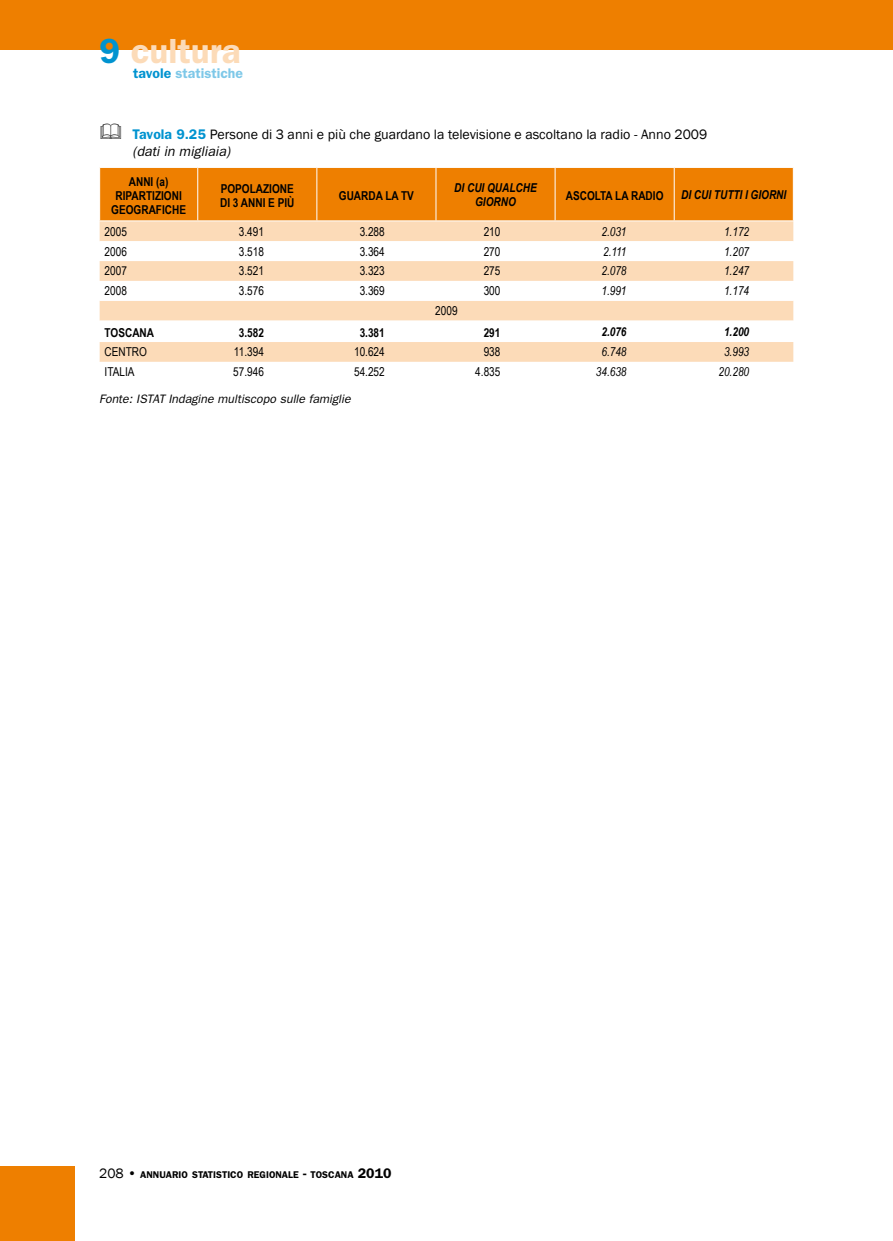
<style>
.page{position:relative;width:893px;height:1241px;background:#fff}
.page>*{position:absolute;margin:0;border:0;box-sizing:border-box;transform-origin:0 0}
.t1{font:600 35px "Franklin Gothic";color:#fcdbb8}
.t2{font:14px/17.5px "Franklin Gothic";color:#000}
.t3{font:600 14px "Franklin Gothic";color:#7ec8e8}
.t4{font:12.25px "Arial Narrow";color:#000}
.t5{font:700 12.25px/14px "Arial Narrow";color:#000;text-align:center}
.t6{font:italic 12.25px "Arial Narrow";color:#000}
.t7{font:italic 700 12.25px/14px "Arial Narrow";color:#000;text-align:center}
.t8{font:italic 12.25px "Franklin Gothic";color:#000}
.t9{font:600 9.8px "Franklin Gothic";color:#000}
.s1{color:#0093d0}
.s2{font-weight:600;color:#0093d0}
.s3{font-style:italic}
.s4{font-weight:400;font-size:14px}
.s5{font-size:14px}
</style>
<div class="page">
<div style="left:0;top:1166px;width:74px;height:74px;background:#ee7f00"></div>
<div style="left:0;top:0;width:868px;height:50px;background:#ee7f00"></div>
<div style="left:868px;top:0;width:25px;height:50px;background:#ee7f00"></div>
<div style="left:100px;top:168px;width:693px;height:52px;background:#ee7f00"></div>
<div style="left:100px;top:221px;width:693px;height:20px;background:#fcdbb8"></div>
<svg style="left:100px;top:261px;width:693px;height:101px;fill:#fcdbb8"></svg>
<hr style="left:316px;top:168px;width:1px;height:52px;background:#fff">
<hr style="left:555px;top:168px;width:1px;height:52px;background:#fff">
<hr style="left:436px;top:168px;width:1px;height:52px;background:#fff">
<hr style="left:674px;top:168px;width:1px;height:52px;background:#fff">
<hr style="left:197px;top:168px;width:1px;height:52px;background:#fff">
<p class="t1" style="left:99px;top:30px;width:143px"><span class="s1">9</span> cultura</p>
<p class="t3" style="left:133px;top:65px;width:112px"><span class="s1">tavole</span> statistiche</p>
<p class="t2" style="left:132px;top:126px;width:576px"><span class="s2">Tavola 9.25</span> Persone di 3 anni e più che guardano la televisione e ascoltano la radio - Anno 2009 <span class="s3">(dati in migliaia)</span></p>
<p class="t5" style="left:111px;top:174px;width:76px">ANNI (A)<br>RIPARTIZIONI<br>GEOGRAFICHE</p>
<p class="t5" style="left:220px;top:181px;width:28px;text-align:left">POPOLAZIONE<br>DI 3 ANNI</p>
<p class="t5" style="left:339px;top:188px;width:24px">GUARDA</p>
<p class="t5" style="left:385px;top:188px;width:29px">LA TV</p>
<p class="t7" style="left:454px;top:180px;width:84px">DI CUI QUALCHE<br>GIORNO</p>
<p class="t5" style="left:566px;top:188px;width:15px">ASCOLTA</p>
<p class="t5" style="left:615px;top:188px;width:24px">LA RADIO</p>
<p class="t7" style="left:681px;top:187px;width:107px">DI CUI TUTTI I GIORNI</p>
<p class="t5" style="left:268px;top:195px;width:28px">EPIÙ</p>
<p class="t4" style="left:105px;top:224px;width:24px">2005</p>
<p class="t4" style="left:239px;top:224px;width:27px">3.491</p>
<p class="t4" style="left:360px;top:224px;width:27px">3.288</p>
<p class="t4" style="left:484px;top:224px;width:18px">210</p>
<p class="t6" style="left:601px;top:224px;width:27px">2.031</p>
<p class="t6" style="left:724px;top:224px;width:27px">1.172</p>
<p class="t4" style="left:105px;top:244px;width:24px">2006</p>
<p class="t4" style="left:239px;top:244px;width:27px">3.518</p>
<p class="t4" style="left:360px;top:244px;width:27px">3.364</p>
<p class="t4" style="left:484px;top:244px;width:18px">270</p>
<p class="t6" style="left:603px;top:244px;width:25px">2.111</p>
<p class="t6" style="left:724px;top:244px;width:27px">1.207</p>
<p class="t4" style="left:105px;top:264px;width:24px">2007</p>
<p class="t4" style="left:239px;top:264px;width:27px">3.521</p>
<p class="t4" style="left:360px;top:264px;width:27px">3.323</p>
<p class="t4" style="left:484px;top:264px;width:18px">275</p>
<p class="t6" style="left:601px;top:264px;width:27px">2.078</p>
<p class="t6" style="left:724px;top:264px;width:27px">1.247</p>
<p class="t4" style="left:105px;top:284px;width:24px">2008</p>
<p class="t4" style="left:239px;top:284px;width:27px">3.576</p>
<p class="t4" style="left:360px;top:284px;width:27px">3.369</p>
<p class="t4" style="left:484px;top:284px;width:18px">300</p>
<p class="t6" style="left:601px;top:284px;width:27px">1.991</p>
<p class="t6" style="left:724px;top:284px;width:27px">1.174</p>
<p class="t4" style="left:435px;top:304px;width:24px">2009</p>
<p class="t5" style="left:105px;top:325px;width:51px">TOSCANA</p>
<p class="t5" style="left:239px;top:325px;width:27px">3.582</p>
<p class="t5" style="left:360px;top:325px;width:27px">3.381</p>
<p class="t5" style="left:484px;top:325px;width:18px">291</p>
<p class="t7" style="left:601px;top:324px;width:27px">2.076</p>
<p class="t7" style="left:724px;top:324px;width:27px">1.200</p>
<p class="t4" style="left:105px;top:345px;width:44px">CENTRO</p>
<p class="t4" style="left:234px;top:345px;width:31px">11.394</p>
<p class="t4" style="left:354px;top:345px;width:32px">10.624</p>
<p class="t4" style="left:484px;top:345px;width:18px">938</p>
<p class="t6" style="left:601px;top:345px;width:27px">6.748</p>
<p class="t6" style="left:724px;top:345px;width:27px">3.993</p>
<p class="t4" style="left:105px;top:365px;width:31px">ITALIA</p>
<p class="t4" style="left:233px;top:365px;width:32px">57.946</p>
<p class="t4" style="left:354px;top:365px;width:32px">54.252</p>
<p class="t4" style="left:475px;top:365px;width:27px">4.835</p>
<p class="t6" style="left:596px;top:365px;width:32px">34.638</p>
<p class="t6" style="left:718px;top:365px;width:32px">20.280</p>
<p class="t8" style="left:99px;top:391px;width:253px">Fonte: ISTAT Indagine multiscopo sulle famiglie</p>
<p class="t9" style="left:99px;top:1168px;width:294px"><span class="s4">208 •</span> ANNUARIO STATISTICO REGIONALE <span class="s5">-</span> TOSCANA <span class="s5">2010</span></p>
</div>
